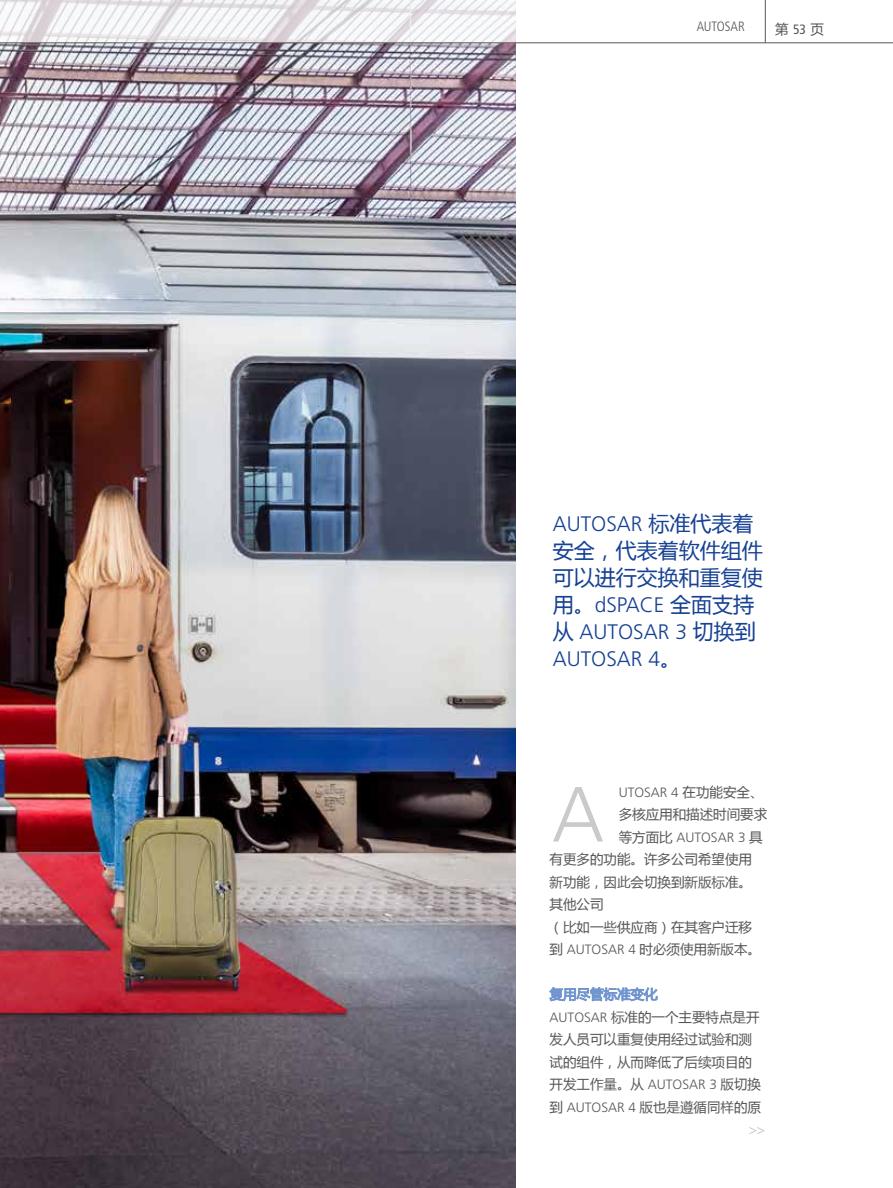
<style>
.page{position:relative;width:893px;height:1188px;background:#fff}
.page>*{position:absolute;margin:0;border:0;box-sizing:border-box;transform-origin:0 0}
.t1{font:300 78px "Frutiger LT Std";color:#cacaca}
.t2{font:300 21px/27px "Frutiger LT Std";color:#164194}
.t3{font:21px/27px "Microsoft Ya Hei";color:#164194;text-align:justify}
.t4{font:13.5px/22.5px "Microsoft Ya Hei";color:#575756}
.t5{font:300 13.5px "Frutiger LT Std";color:#575756}
.t6{font:300 condensed 13.5px "Frutiger LT Pro";color:#575756}
.t7{font:300 13.5px "Frutiger LT Std";color:#c2c2c2}
.s1{font-family:"Frutiger LT Pro";font-stretch:condensed}
.s2{font-family:"Microsoft Ya Hei";font-weight:400}
.s3{font-family:"Frutiger LT Std";font-weight:300}
</style>
<div class="page">
<img style="left:0;top:44px;width:516px;height:1144px">
<svg style="left:0;top:0;width:765px;height:43px"></svg>
<hr style="left:0;top:43px;width:893px;height:1px;background:#575756">
<hr style="left:765px;top:0;width:1px;height:43px;background:#575756">
<svg style="left:549px;top:987px;width:109px;height:15px"></svg>
<p class="t6" style="left:697px;top:18px;width:49px">AUTOSAR</p>
<p class="t4" style="left:775px;top:17px;width:50px">第<span class="s1">53</span>页</p>
<h2 class="t2" style="left:553px;top:510px;width:202px">AUTOSAR <span class="s2">标准代表着</span></h2>
<h2 class="t3" style="left:553px;top:536px;width:211px">安全，代表着软件组件可以进行交换和重复使用。<span class="s3">dSPACE</span> 全面支持</h2>
<h2 class="t2" style="left:553px;top:618px;width:205px"><span class="s2">从</span> AUTOSAR 3 <span class="s2">切换到<br></span>AUTOSAR 4<span class="s2">。</span></h2>
<p class="t5" style="left:619px;top:784px;width:146px">UTOSAR 4 <span class="s2">在功能安全、</span></p>
<p class="t4" style="left:619px;top:802px;width:150px">多核应用和描述时间要求</p>
<p class="t5" style="left:619px;top:829px;width:146px"><span class="s2">等方面比</span> AUTOSAR 3 <span class="s2">具</span></p>
<h1 class="t1" style="left:552px;top:770px;width:54px">A</h1>
<p class="t4" style="left:550px;top:870px;width:213px">新功能，因此会切换到新版标准。其他公司<br>（比如一些供应商）在其客户迁移到 <span class="s3">AUTOSAR 4</span> 时必须使用新版本。</p>
<p class="t4" style="left:550px;top:847px;width:204px">有更多的功能。许多公司希望使用</p>
<p class="t4" style="left:550px;top:1005px;width:213px"><span class="s3">AUTOSAR</span> 标准的一个主要特点是开发人员可以重复使用经过试验和测试的组件，从而降低了后续项目的开发工作量。从 <span class="s3">AUTOSAR 3</span> 版切换到 <span class="s3">AUTOSAR 4</span> 版也是遵循同样的原</p>
<p class="t7" style="left:749px;top:1122px;width:18px">&gt;&gt;</p>
</div>
